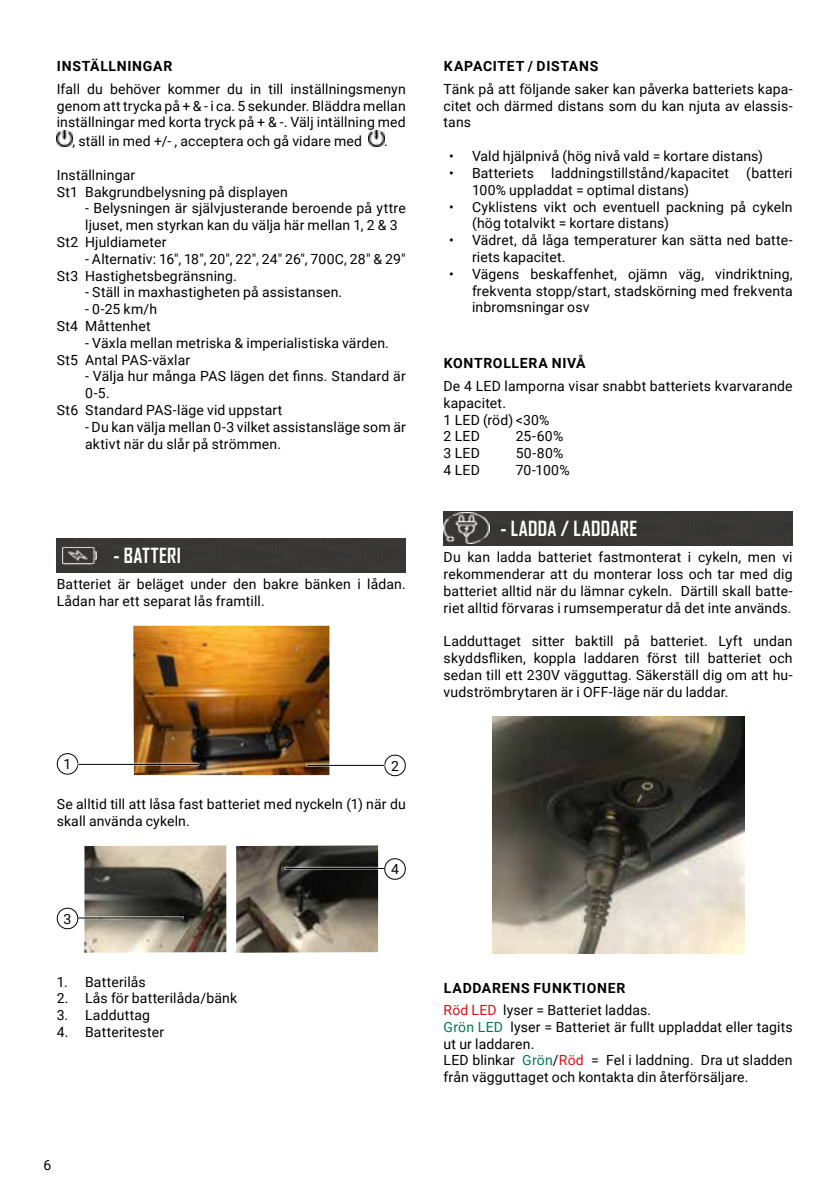
<style>
.page{position:relative;width:840px;height:1191px;background:#fff}
.page>*{position:absolute;margin:0;border:0;box-sizing:border-box;transform-origin:0 0}
.t1{font:700 20px "Agency FB";letter-spacing:.02em;color:#fff}
.t2{font:14px/16.8px "Roboto";letter-spacing:.01em;color:#000}
.t3{font:700 14px "Roboto";letter-spacing:.05em;color:#000}
.s1{font-weight:700}
.s2{color:#d71117}
.s3{color:#007853}
</style>
<div class="page">
<img style="left:57px;top:130px;width:16px;height:16px">
<img style="left:368px;top:130px;width:16px;height:16px">
<div style="left:57px;top:538px;width:348px;height:34px;background:#393635"></div>
<img style="left:62px;top:538px;width:34px;height:34px">
<img style="left:133px;top:626px;width:196px;height:149px">
<img style="left:84px;top:845px;width:142px;height:107px">
<img style="left:236px;top:845px;width:142px;height:107px">
<div style="left:443px;top:511px;width:349px;height:34px;background:#393635"></div>
<img style="left:443px;top:513px;width:46px;height:31px">
<img style="left:492px;top:716px;width:251px;height:237px">
<div style="left:57px;top:753px;width:21px;height:21px;border:1px solid #000;border-radius:50%"></div>
<hr style="left:77px;top:763px;width:122px;height:3px;background:#fff;opacity:.58">
<hr style="left:78px;top:764px;width:120px;height:1px;background:#000">
<hr style="left:77px;top:916px;width:107px;height:3px;background:#fff;opacity:.58">
<hr style="left:78px;top:917px;width:105px;height:1px;background:#000">
<hr style="left:284px;top:867px;width:101px;height:3px;background:#fff;opacity:.58">
<hr style="left:285px;top:868px;width:99px;height:1px;background:#000">
<div style="left:384px;top:754px;width:21px;height:22px;border:1px solid #000;border-radius:50%"></div>
<div style="left:57px;top:907px;width:21px;height:22px;border:1px solid #000;border-radius:50%"></div>
<hr style="left:306px;top:764px;width:79px;height:3px;background:#fff;opacity:.58">
<hr style="left:307px;top:765px;width:77px;height:1px;background:#000">
<div style="left:384px;top:858px;width:21px;height:21px;border:1px solid #000;border-radius:50%"></div>
<p class="t3" style="left:57px;top:57px;width:117px">INSTÄLLNINGAR</p>
<p class="t2" style="left:57px;top:80px;width:350px;text-align:justify">Ifall du behöver kommer du in till inställningsmenyn genom att trycka på + &amp; - i ca. 5 sekunder. Bläddra mellan inställningar med korta tryck på + &amp; -. Välj intällning med</p>
<p class="t2" style="left:72px;top:132px;width:291px">, ställ in med +/- , acceptera och gå vidare med</p>
<p class="t2" style="left:384px;top:132px;width:5px">.</p>
<p class="t2" style="left:57px;top:166px;width:233px">Inställningar<br>St1 Bakgrundbelysning på displayen</p>
<p class="t2" style="left:85px;top:199px;width:322px">- Belysningen är självjusterande beroende på yttre</p>
<p class="t2" style="left:85px;top:216px;width:314px">ljuset, men styrkan kan du välja här mellan 1, 2 &amp; 3</p>
<p class="t2" style="left:57px;top:233px;width:111px">St2 Hjuldiameter</p>
<p class="t2" style="left:57px;top:250px;width:350px;text-indent:28px">- Alternativ: 16", 18", 20", 22", 24" 26", 700C, 28" &amp; 29"<br>St3 Hastighetsbegränsning.</p>
<p class="t2" style="left:85px;top:283px;width:258px">- Ställ in maxhastigheten på assistansen.</p>
<p class="t2" style="left:57px;top:300px;width:102px;text-indent:28px">- 0-25 km/h<br>St4 Måttenhet</p>
<p class="t2" style="left:57px;top:334px;width:333px;text-indent:28px">- Växla mellan metriska &amp; imperialistiska värden.<br>St5 Antal PAS-växlar</p>
<p class="t2" style="left:85px;top:367px;width:322px">- Välja hur många PAS lägen det finns. Standard är</p>
<p class="t2" style="left:85px;top:384px;width:26px">0-5.</p>
<p class="t2" style="left:57px;top:401px;width:227px">St6 Standard PAS-läge vid uppstart</p>
<p class="t2" style="left:85px;top:418px;width:322px">- Du kan välja mellan 0-3 vilket assistansläge som är aktivt när du slår på strömmen.</p>
<h1 class="t1" style="left:113px;top:543px;width:69px">- BATTERI</h1>
<p class="t2" style="left:57px;top:575px;width:350px">Batteriet är beläget under den bakre bänken i lådan.<br>Lådan har ett separat lås framtill.</p>
<p class="t2" style="left:64px;top:755px;width:9px">1</p>
<p class="t2" style="left:391px;top:757px;width:9px">2</p>
<p class="t2" style="left:57px;top:795px;width:350px">Se alltid till att låsa fast batteriet med nyckeln (1) när du skall använda cykeln.</p>
<p class="t2" style="left:64px;top:910px;width:9px">3</p>
<p class="t2" style="left:57px;top:972px;width:90px">1. Batterilås</p>
<p class="t2" style="left:57px;top:989px;width:182px">2. Lås för batterilåda/bänk</p>
<p class="t2" style="left:57px;top:1006px;width:95px">3. Ladduttag</p>
<p class="t2" style="left:57px;top:1023px;width:109px">4. Batteritester</p>
<p class="t2" style="left:43px;top:1156px;width:9px">6</p>
<p class="t2" style="left:391px;top:860px;width:9px">4</p>
<p class="t3" style="left:443px;top:57px;width:156px">KAPACITET / DISTANS</p>
<p class="t2" style="left:443px;top:80px;width:350px;text-align:justify">Tänk på att följande saker kan påverka batteriets kapa&shy;citet och därmed distans som du kan njuta av elassis&shy;tans</p>
<p class="t2" style="left:449px;top:147px;width:315px">• Vald hjälpnivå (hög nivå vald = kortare distans)</p>
<p class="t2" style="left:471px;top:164px;width:322px;text-indent:-23px">• Batteriets laddningstillstånd/kapacitet (batteri<br>100% uppladdat = optimal distans)</p>
<p class="t2" style="left:471px;top:198px;width:322px;text-indent:-23px">• Cyklistens vikt och eventuell packning på cykeln (hög totalvikt = kortare distans)</p>
<p class="t2" style="left:471px;top:231px;width:322px;text-indent:-23px">• Vädret, då låga temperaturer kan sätta ned batte&shy;riets kapacitet.</p>
<p class="t2" style="left:471px;top:265px;width:322px;text-align:justify;text-indent:-23px">• Vägens beskaffenhet, ojämn väg, vindriktning, frekventa stopp/start, stadskörning med frekventa inbromsningar osv</p>
<p class="t3" style="left:443px;top:354px;width:143px">KONTROLLERA NIVÅ</p>
<p class="t2" style="left:443px;top:377px;width:350px">De 4 LED lamporna visar snabbt batteriets kvarvarande kapacitet.<br>1 LED (röd) &lt;30%<br>2 LED</p>
<p class="t2" style="left:515px;top:427px;width:49px">25-60%</p>
<p class="t2" style="left:443px;top:444px;width:38px">3 LED</p>
<p class="t2" style="left:515px;top:444px;width:49px">50-80%</p>
<p class="t2" style="left:443px;top:461px;width:38px">4 LED</p>
<p class="t2" style="left:515px;top:461px;width:55px">70-100%</p>
<h1 class="t1" style="left:500px;top:516px;width:138px">- LADDA / LADDARE</h1>
<p class="t2" style="left:443px;top:548px;width:350px;text-align:justify">Du kan ladda batteriet fastmonterat i cykeln, men vi rekommenderar att du monterar loss och tar med dig batteriet alltid när du lämnar cykeln. Därtill skall batte&shy;riet alltid förvaras i rumsemperatur då det inte används.</p>
<p class="t2" style="left:443px;top:632px;width:350px;text-align:justify">Ladduttaget sitter baktill på batteriet. Lyft undan skyddsfliken, koppla laddaren först till batteriet och sedan till ett 230V vägguttag. Säkerställ dig om att hu&shy;vudströmbrytaren är i OFF-läge när du laddar.</p>
<p class="t2" style="left:443px;top:976px;width:209px;line-height:22.4px"><span class="s1">LADDARENS FUNKTIONER<br></span><span class="s2">Röd LED</span> lyser = Batteriet laddas.</p>
<p class="t2" style="left:443px;top:1018px;width:350px"><span class="s3">Grön LED</span> lyser = Batteriet är fullt uppladdat eller tagits ut ur laddaren.<br>LED blinkar <span class="s3">Grön</span>/<span class="s2">Röd</span> = Fel i laddning. Dra ut sladden från vägguttaget och kontakta din återförsäljare.</p>
</div>
